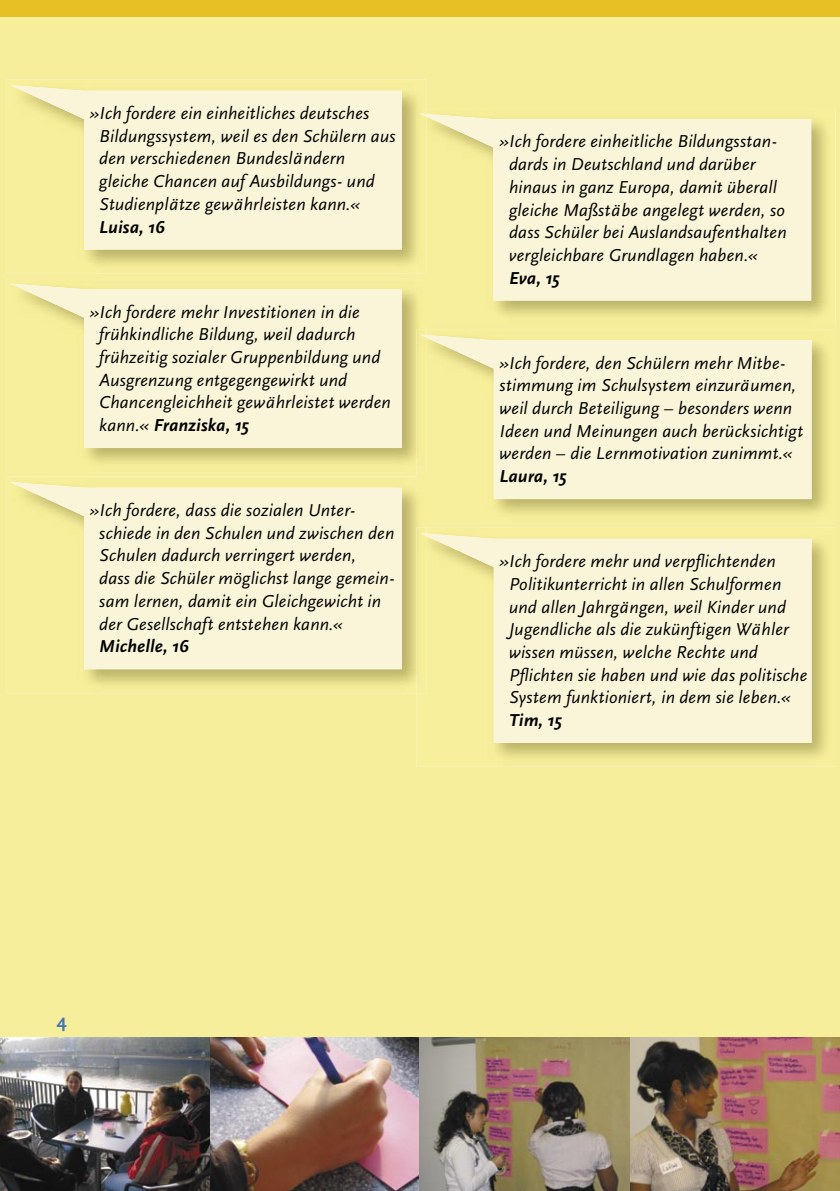
<style>
.page{position:relative;width:840px;height:1191px;background:#fff}
.page>*{position:absolute;margin:0;border:0;box-sizing:border-box;transform-origin:0 0}
.t1{font:700 19px "Scala Sans";color:#3d77b9}
.t2{font:italic 18px/22.6px "Scala Sans";letter-spacing:.01em;color:#000}
.t3{font:italic 700 18px "Scala Sans";letter-spacing:.005em;color:#000}
.s1{font-weight:700}
</style>
<div class="page">
<div style="left:0;top:17px;width:839px;height:1020px;background:#f6ee9b"></div>
<img style="left:0;top:1037px;width:210px;height:154px">
<img style="left:210px;top:1037px;width:210px;height:154px">
<img style="left:420px;top:1037px;width:209px;height:154px">
<img style="left:629px;top:1037px;width:210px;height:154px">
<img style="left:7px;top:80px;width:419px;height:194px">
<svg style="left:10px;top:85px;width:391px;height:164px;background:#f9f3cc"></svg>
<img style="left:7px;top:278px;width:419px;height:194px">
<svg style="left:10px;top:283px;width:391px;height:165px;background:#f9f3cc"></svg>
<img style="left:7px;top:476px;width:419px;height:217px">
<svg style="left:10px;top:482px;width:391px;height:187px;background:#f9f3cc"></svg>
<img style="left:416px;top:108px;width:419px;height:217px">
<div style="left:416px;top:108px;width:10px;height:166px;background:#f5ed99"></div>
<img style="left:416px;top:278px;width:10px;height:47px">
<svg style="left:426px;top:114px;width:384px;height:186px;background:#f9f3cd"></svg>
<svg style="left:419px;top:113px;width:7px;height:3px"></svg>
<img style="left:416px;top:329px;width:419px;height:194px">
<img style="left:416px;top:329px;width:10px;height:143px">
<img style="left:416px;top:476px;width:10px;height:47px">
<svg style="left:426px;top:335px;width:385px;height:164px;background:#f9f3cd"></svg>
<svg style="left:420px;top:334px;width:6px;height:3px"></svg>
<img style="left:416px;top:527px;width:419px;height:239px">
<img style="left:416px;top:527px;width:10px;height:166px">
<svg style="left:426px;top:533px;width:385px;height:210px;background:#f9f3cd"></svg>
<svg style="left:420px;top:533px;width:6px;height:3px"></svg>
<div style="left:0;top:0;width:839px;height:17px;background:#e6c126"></div>
<p class="t2" style="left:99px;top:102px;width:297px;text-indent:-10px">»Ich fordere ein einheitliches deutsches Bildungssystem, weil es den Schülern aus den verschiedenen Bundesländern gleiche Chancen auf Ausbildungs- und Studienplätze gewährleisten kann.«</p>
<p class="t3" style="left:99px;top:217px;width:67px">Luisa, 16</p>
<p class="t2" style="left:99px;top:301px;width:293px;text-indent:-10px">»Ich fordere mehr Investitionen in die frühkindliche Bildung, weil dadurch frühzeitig sozialer Gruppenbildung und Ausgrenzung entgegengewirkt und Chancengleichheit gewährleistet werden kann.« <span class="s1">Franziska, 15</span></p>
<p class="t2" style="left:99px;top:499px;width:297px;text-indent:-10px">»Ich fordere, dass die sozialen Unter - schiede in den Schulen und zwischen den Schulen dadurch verringert werden,<br>dass die Schüler mög lichst lange gemein&shy;sam lernen, damit ein Gleich gewicht in der Gesellschaft entstehen kann.«</p>
<p class="t3" style="left:99px;top:636px;width:91px">Michelle, 16</p>
<p class="t2" style="left:509px;top:131px;width:279px;text-indent:-10px">»Ich fordere einheitliche Bildungsstan&shy;dards in Deutschland und darüber hinaus in ganz Europa, damit überall gleiche Maßstäbe angelegt werden, so dass Schüler bei Aus lands aufenthalten vergleichbare Grundlagen haben.«</p>
<p class="t3" style="left:509px;top:268px;width:52px">Eva, 15</p>
<p class="t2" style="left:499px;top:352px;width:305px">»Ich fordere, den Schülern mehr Mit be&shy;stimmung im Schul sys tem einzuräumen, weil durch Beteiligung – besonders wenn Ideen und Meinungen auch berücksichtigt werden – die Lernmotivation zunimmt.«</p>
<p class="t3" style="left:499px;top:466px;width:68px">Laura, 15</p>
<p class="t2" style="left:509px;top:550px;width:299px;text-indent:-10px">»Ich fordere mehr und verpflichtenden Politikunterricht in allen Schulformen und allen Jahrgängen, weil Kinder und Jugendliche als die zukünftigen Wähler wissen müssen, welche Rechte und Pflichten sie haben und wie das politische System funktioniert, in dem sie leben.«</p>
<p class="t3" style="left:509px;top:710px;width:54px">Tim, 15</p>
<p class="t1" style="left:57px;top:1010px;width:11px">4</p>
</div>
